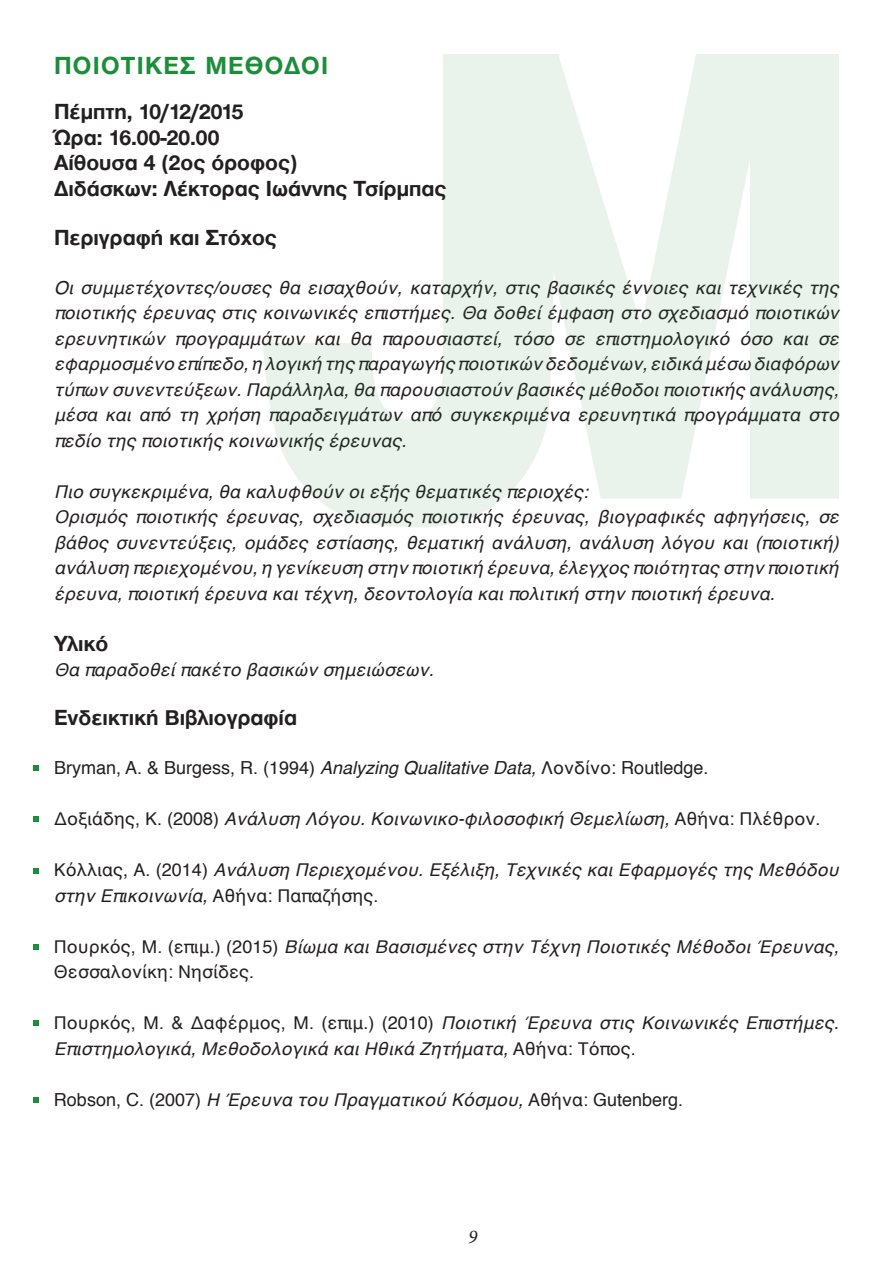
<style>
.page{position:relative;width:893px;height:1263px;background:#fff}
.page>*{position:absolute;margin:0;border:0;box-sizing:border-box;transform-origin:0 0}
.t1{font:700 25.5px "Helvetica Neue Greek";letter-spacing:.05em;color:#1c8e3a}
.t2{font:700 22.5px/25.5px "Helvetica Neue Greek";color:#231f20}
.t3{font:italic 19.5px "Minion Pro";color:#231f20}
.t4{font:italic 18px/25.5px "Helvetica";color:#231f20}
.t5{font:18px "Helvetica";color:#231f20}
.s1{font-style:italic}
.s2{font-style:normal}
</style>
<div class="page">
<svg style="left:33px;top:765px;width:5px;height:6px"></svg>
<svg style="left:33px;top:816px;width:5px;height:6px"></svg>
<svg style="left:33px;top:868px;width:5px;height:5px"></svg>
<svg style="left:33px;top:944px;width:5px;height:5px"></svg>
<svg style="left:33px;top:1020px;width:5px;height:6px"></svg>
<svg style="left:33px;top:1097px;width:5px;height:5px"></svg>
<svg style="left:263px;top:54px;width:576px;height:473px;fill:#e9f2eb"></svg>
<h1 class="t1" style="left:54px;top:52px;width:276px">ΠΟΙΟΤΙΚΕΣ ΜΕΘΟΔΟΙ</h1>
<p class="t2" style="left:54px;top:99px;width:394px">Πέμπτη, 10/12/2015<br>Ώρα: 16.00-20.00<br>Αίθουσα 4 (2ος όροφος)<br>Διδάσκων: Λέκτορας Ιωάννης Τσίρμπας</p>
<p class="t2" style="left:54px;top:225px;width:224px">Περιγραφή και Στόχος</p>
<p class="t4" style="left:54px;top:275px;width:786px;text-align:justify">Oι συμμετέχοντες/ουσες θα εισαχθούν, καταρχήν, στις βασικές έννοιες και τεχνικές της ποιοτικής έρευνας στις κοινωνικές επιστήμες. Θα δοθεί έμφαση στο σχεδιασμό ποιοτικών ερευνητικών προγραμμάτων και θα παρουσιαστεί, τόσο σε επιστημολογικό όσο και σε εφαρμοσμένο επίπεδο, η λογική της παραγωγής ποιοτικών δεδομένων, ειδικά μέσω διαφόρων τύπων συνεντεύξεων. Παράλληλα, θα παρουσιαστούν βασικές μέθοδοι ποιοτικής ανάλυσης, μέσα και από τη χρήση παραδειγμάτων από συγκεκριμένα ερευνητικά προγράμματα στο πεδίο της ποιοτικής κοινωνικής έρευνας.</p>
<p class="t4" style="left:54px;top:479px;width:786px">Πιο συγκεκριμένα, θα καλυφθούν οι εξής θεματικές περιοχές:<br>Ορισμός ποιοτικής έρευνας, σχεδιασμός ποιοτικής έρευνας, βιογραφικές αφηγήσεις, σε βάθος συνεντεύξεις, ομάδες εστίασης, θεματική ανάλυση, ανάλυση λόγου και (ποιοτική) ανάλυση περιεχομένου, η γενίκευση στην ποιοτική έρευνα, έλεγχος ποιότητας στην ποιοτική έρευνα, ποιοτική έρευνα και τέχνη, δεοντολογία και πολιτική στην ποιοτική έρευνα.</p>
<p class="t2" style="left:54px;top:631px;width:56px">Υλικό</p>
<p class="t4" style="left:54px;top:658px;width:381px">Θα παραδοθεί πακέτο βασικών σημειώσεων.</p>
<p class="t2" style="left:54px;top:705px;width:245px">Ενδεικτική Βιβλιογραφία</p>
<p class="t5" style="left:54px;top:754px;width:656px">Bryman, A. &amp; Burgess, R. (1994) <span class="s1">Analyzing Qualitative Data,</span> Λονδίνο: Routledge.</p>
<p class="t4" style="left:54px;top:806px;width:768px"><span class="s2">Δοξιάδης, Κ. (2008)</span> Ανάλυση Λόγου. Κοινωνικο-φιλοσοφική Θεμελίωση, <span class="s2">Αθήνα: Πλέθρον.</span></p>
<p class="t4" style="left:54px;top:857px;width:786px"><span class="s2">Κόλλιας, Α. (2014)</span> Ανάλυση Περιεχομένου. Εξέλιξη, Τεχνικές και Εφαρμογές της Μεθόδου στην Επικοινωνία, <span class="s2">Αθήνα: Παπαζήσης.</span></p>
<p class="t4" style="left:54px;top:934px;width:786px"><span class="s2">Πουρκός, Μ. (επιμ.) (2015)</span> Βίωμα και Βασισμένες στην Τέχνη Ποιοτικές Μέθοδοι Έρευνας,<br><span class="s2">Θεσσαλονίκη: Νησίδες.</span></p>
<p class="t4" style="left:54px;top:1010px;width:786px"><span class="s2">Πουρκός, Μ. &amp; Δαφέρμος, Μ. (επιμ.) (2010)</span> Ποιοτική Έρευνα στις Κοινωνικές Επιστήμες.<br>Επιστημολογικά, Μεθοδολογικά και Ηθικά Ζητήματα, <span class="s2">Αθήνα: Τόπος.</span></p>
<p class="t5" style="left:54px;top:1085px;width:631px">Robson, C. (2007) <span class="s1">Η Έρευνα του Πραγματικού Κόσμου,</span> Αθήνα: Gutenberg.</p>
<p class="t3" style="left:468px;top:1224px;width:11px">9</p>
</div>
